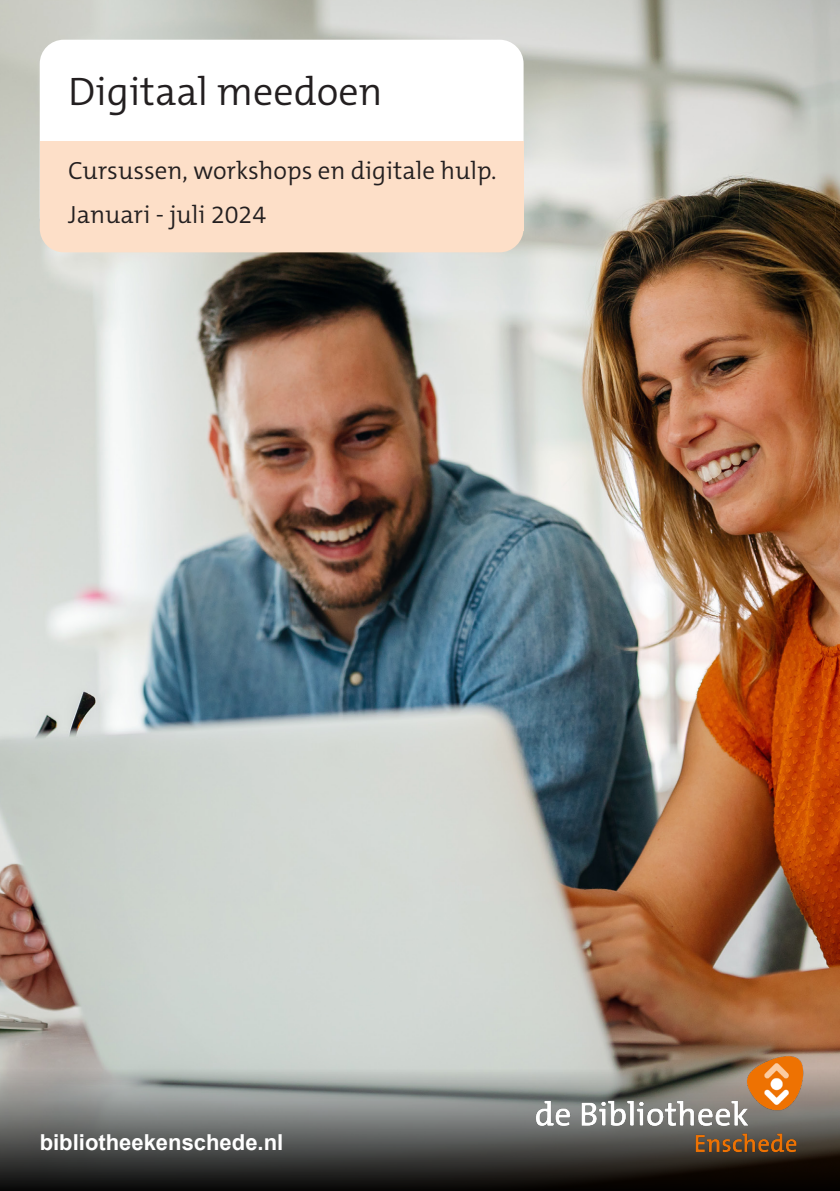
<style>
.page{position:relative;width:840px;height:1191px;background:#fff}
.page>*{position:absolute;margin:0;border:0;box-sizing:border-box;transform-origin:0 0}
.t1{font:300 40px "The Mix C5 s";color:#231f20}
.t2{font:300 25px "The Mix C5 s";color:#231f20}
.t3{font:700 22px "Arial";color:#fff}
</style>
<div class="page">
<img style="left:0;top:0;width:839px;height:993px">
<div style="left:40px;top:40px;width:483px;height:200px;background:#fff;border-radius:24px"></div>
<div style="left:40px;top:142px;width:483px;height:89px;background:#fddfc8"></div>
<div style="left:40px;top:200px;width:483px;height:52px;background:#fddfc8;border-radius:24px"></div>
<img style="left:0;top:993px;width:839px;height:198px">
<img style="left:507px;top:1048px;width:321px;height:117px">
<p class="t1" style="left:68px;top:66px;width:316px">Digitaal meedoen</p>
<p class="t2" style="left:68px;top:154px;width:430px">Cursussen, workshops en digitale hulp.</p>
<p class="t2" style="left:68px;top:198px;width:199px">Januari - juli 2024</p>
<p class="t3" style="left:40px;top:1126px;width:245px">bibliotheekenschede.nl</p>
</div>
